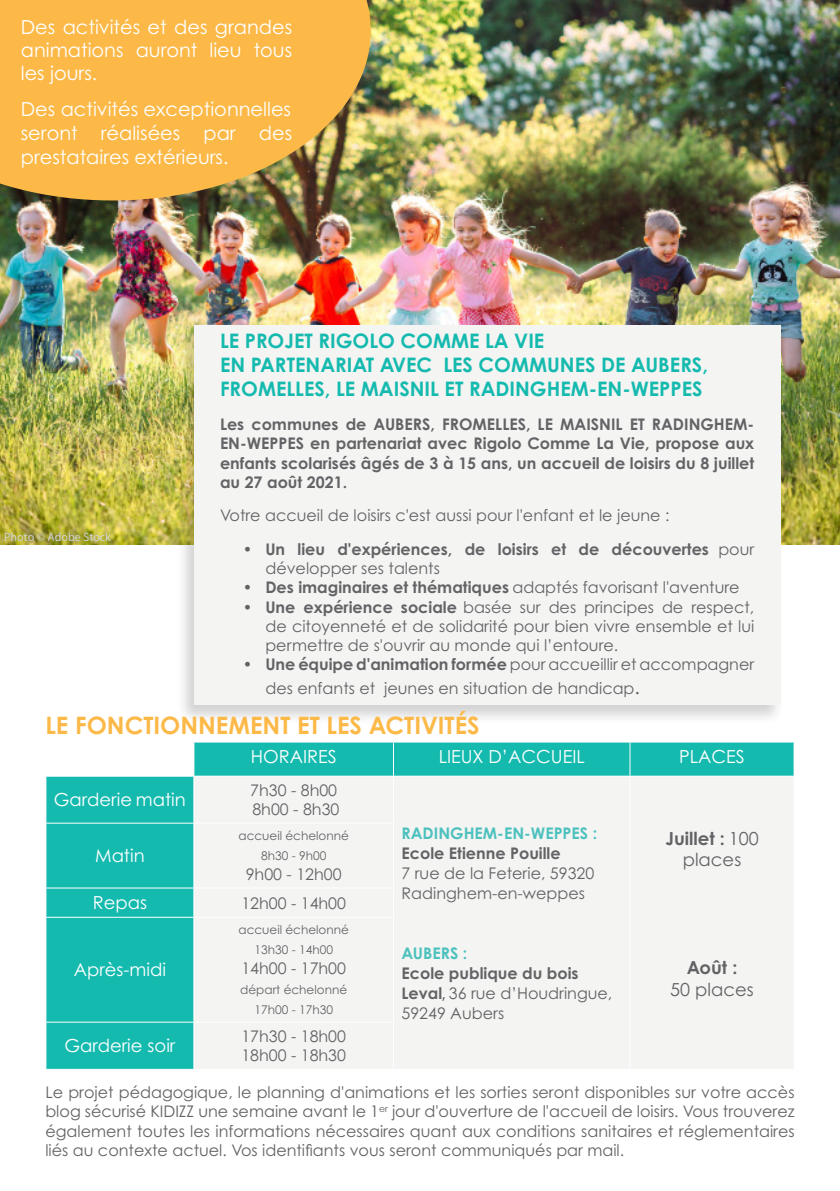
<style>
.page{position:relative;width:840px;height:1191px;background:#fff}
.page>*{position:absolute;margin:0;border:0;box-sizing:border-box;transform-origin:0 0}
.t1{font:700 24px "Century Gothic Pro";color:#fcb948}
.t2{font:700 20px "Century Gothic Pro";color:#15baaf}
.t3{font:19.4px/23.2px "Century Gothic Pro";color:#fff;text-align:justify}
.t4{font:18px "Century Gothic Pro";color:#fff}
.t5{font:18px/21.6px "Century Gothic Pro";color:#636366;text-align:center}
.t6{font:700 18px "Century Gothic Pro";color:#636366}
.t7{font:16px/19.2px "Century Gothic Pro";color:#636366}
.t8{font:700 16px/19.2px "Century Gothic Pro";color:#636366;text-align:justify}
.t9{font:700 16px/20px "Century Gothic Pro";color:#4cc1bd}
.t10{font:12px "Century Gothic Pro";color:#636366}
.t11{font:12px "Myriad Pro";color:#d1d2d4}
.s1{font-weight:400}
.s2{font-weight:700}
.s3{font-size:20px}
.s4{color:#636366}
.s5{font-family:"Myriad Pro"}
</style>
<div class="page">
<img style="left:0;top:0;width:839px;height:544px">
<div style="left:176px;top:323px;width:608px;height:402px;background:#231f20;opacity:.2"></div>
<div style="left:194px;top:325px;width:586px;height:380px;background:#f4f4f3"></div>
<div style="left:194px;top:742px;width:599px;height:33px;background:#15baaf"></div>
<div style="left:46px;top:776px;width:147px;height:292px;background:#15baaf"></div>
<div style="left:195px;top:777px;width:598px;height:291px;background:#f4f4f3"></div>
<hr style="left:629px;top:742px;width:1px;height:33px;background:#fff">
<hr style="left:629px;top:776px;width:1px;height:47px;background:#fff">
<hr style="left:629px;top:823px;width:1px;height:65px;background:#fff">
<svg style="left:629px;top:888px;width:1px;height:29px"></svg>
<hr style="left:629px;top:917px;width:1px;height:105px;background:#fff">
<hr style="left:629px;top:1022px;width:1px;height:46px;background:#fff">
<hr style="left:393px;top:742px;width:1px;height:33px;background:#fff">
<hr style="left:393px;top:776px;width:1px;height:46px;background:#fff">
<hr style="left:45px;top:822px;width:149px;height:1px;background:#fff">
<hr style="left:194px;top:822px;width:200px;height:1px;background:#fff">
<hr style="left:393px;top:823px;width:1px;height:64px;background:#fff">
<hr style="left:45px;top:887px;width:149px;height:1px;background:#fff">
<hr style="left:194px;top:887px;width:200px;height:1px;background:#fff">
<svg style="left:193px;top:888px;width:1px;height:28px"></svg>
<svg style="left:393px;top:888px;width:1px;height:28px"></svg>
<hr style="left:45px;top:916px;width:149px;height:1px;background:#fff">
<hr style="left:194px;top:916px;width:200px;height:1px;background:#fff">
<hr style="left:393px;top:917px;width:1px;height:104px;background:#fff">
<hr style="left:45px;top:1021px;width:149px;height:1px;background:#fff">
<hr style="left:194px;top:1021px;width:200px;height:1px;background:#fff">
<hr style="left:393px;top:1022px;width:1px;height:46px;background:#fff">
<svg style="left:0;top:0;width:370px;height:200px;background:#ecb148"></svg>
<p class="t3" style="left:21px;top:15px;width:273px">Des activités et des grandes animations auront lieu tous les jours.</p>
<p class="t3" style="left:21px;top:97px;width:272px">Des activités exceptionnelles</p>
<p class="t3" style="left:21px;top:121px;width:273px;line-height:24px">seront réalisées par des prestataires extérieurs.</p>
<p class="t2" style="left:220px;top:329px;width:325px">LE PROJET RIGOLO COMME LA VIE</p>
<p class="t2" style="left:220px;top:353px;width:489px">EN PARTENARIAT AVEC LES COMMUNES DE AUBERS,</p>
<p class="t2" style="left:220px;top:377px;width:483px">FROMELLES, LE MAISNIL ET RADINGHEM-EN-WEPPES</p>
<p class="t8" style="left:220px;top:414px;width:535px">Les communes de AUBERS, FROMELLES, LE MAISNIL ET RADINGHEM-EN-WEPPES en partenariat avec Rigolo Comme La Vie, propose aux enfants scolarisés âgés de 3 à 15 ans, un accueil de loisirs du 8 juillet au 27 août 2021.</p>
<p class="t7" style="left:220px;top:506px;width:451px">Votre accueil de loisirs c'est aussi pour l'enfant et le jeune :</p>
<p class="t8" style="left:265px;top:539px;width:490px;text-indent:-23px">• Un lieu d'expériences, de loisirs et de découvertes <span class="s1">pour développer ses talents</span></p>
<p class="t8" style="left:242px;top:578px;width:498px">• Des imaginaires et thématiques <span class="s1">adaptés favorisant l'aventure</span></p>
<p class="t7" style="left:265px;top:597px;width:490px;text-align:justify;text-indent:-23px"><span class="s2">• Une expérience sociale</span> basée sur des principes de respect, de citoyenneté et de solidarité pour bien vivre ensemble et lui permettre de s'ouvrir au monde qui l’entoure.</p>
<p class="t7" style="left:265px;top:652px;width:490px;line-height:24px;text-indent:-23px"><span class="s2">• Une équipe d'animation formée</span> pour accueillir et accompagner des enfants et jeunes en situation de handicap<span class="s3">.</span></p>
<p class="t1" style="left:45px;top:710px;width:435px">LE FONCTIONNEMENT ET LES ACTIVITÉS</p>
<p class="t11" style="left:4px;top:530px;width:108px">Photo © Adobe Stock</p>
<p class="t4" style="left:54px;top:789px;width:133px">Garderie matin</p>
<p class="t4" style="left:250px;top:746px;width:87px">HORAIRES</p>
<p class="t4" style="left:438px;top:746px;width:147px">LIEUX D’ACCUEIL</p>
<p class="t4" style="left:678px;top:746px;width:67px">PLACES</p>
<p class="t7" style="left:250px;top:780px;width:88px">7h30 - 8h00</p>
<p class="t7" style="left:252px;top:799px;width:88px">8h00 - 8h30</p>
<p class="t4" style="left:95px;top:844px;width:51px">Matin</p>
<p class="t10" style="left:238px;top:828px;width:112px">accueil échelonné</p>
<p class="t10" style="left:261px;top:848px;width:67px">8h30 - 9h00</p>
<p class="t7" style="left:246px;top:864px;width:97px">9h00 - 12h00</p>
<p class="t4" style="left:93px;top:891px;width:56px">Repas</p>
<p class="t7" style="left:241px;top:893px;width:106px">12h00 - 14h00</p>
<p class="t4" style="left:74px;top:959px;width:94px">Après-midi</p>
<p class="t4" style="left:64px;top:1035px;width:112px">Garderie soir</p>
<p class="t10" style="left:238px;top:922px;width:112px">accueil échelonné</p>
<p class="t10" style="left:254px;top:942px;width:80px">13h30 - 14h00</p>
<p class="t7" style="left:241px;top:958px;width:106px">14h00 - 17h00</p>
<p class="t10" style="left:240px;top:982px;width:108px">départ échelonné</p>
<p class="t10" style="left:254px;top:1002px;width:80px">17h00 - 17h30</p>
<p class="t7" style="left:241px;top:1026px;width:106px">17h30 - 18h00</p>
<p class="t7" style="left:241px;top:1045px;width:106px">18h00 - 18h30</p>
<p class="t9" style="left:401px;top:822px;width:197px">RADINGHEM-EN-WEPPES :<br><span class="s4">Ecole Etienne Pouille</span></p>
<p class="t7" style="left:401px;top:862px;width:194px;line-height:20px">7 rue de la Feterie, 59320<br>Radinghem-en-weppes</p>
<p class="t9" style="left:401px;top:942px;width:67px">AUBERS :</p>
<p class="t7" style="left:401px;top:962px;width:212px;line-height:20px"><span class="s2">Ecole publique du bois<br>Leval</span><span class="s5">,</span> 36 rue d’Houdringue,<br>59249 Aubers</p>
<p class="t5" style="left:665px;top:827px;width:95px"><span class="s2">Juillet :</span> 100 places</p>
<p class="t6" style="left:686px;top:956px;width:52px">Août :</p>
<p class="t5" style="left:670px;top:978px;width:85px">50 places</p>
<p class="t7" style="left:45px;top:1082px;width:750px;text-align:justify">Le projet pédagogique, le planning d'animations et les sorties seront disponibles sur votre accès blog sécurisé KIDIZZ une semaine avant le 1<sup>er</sup> jour d'ouverture de l'accueil de loisirs. Vous trouverez également toutes les informations nécessaires quant aux conditions sanitaires et réglementaires liés au contexte actuel. Vos identifiants vous seront communiqués par mail.</p>
</div>
